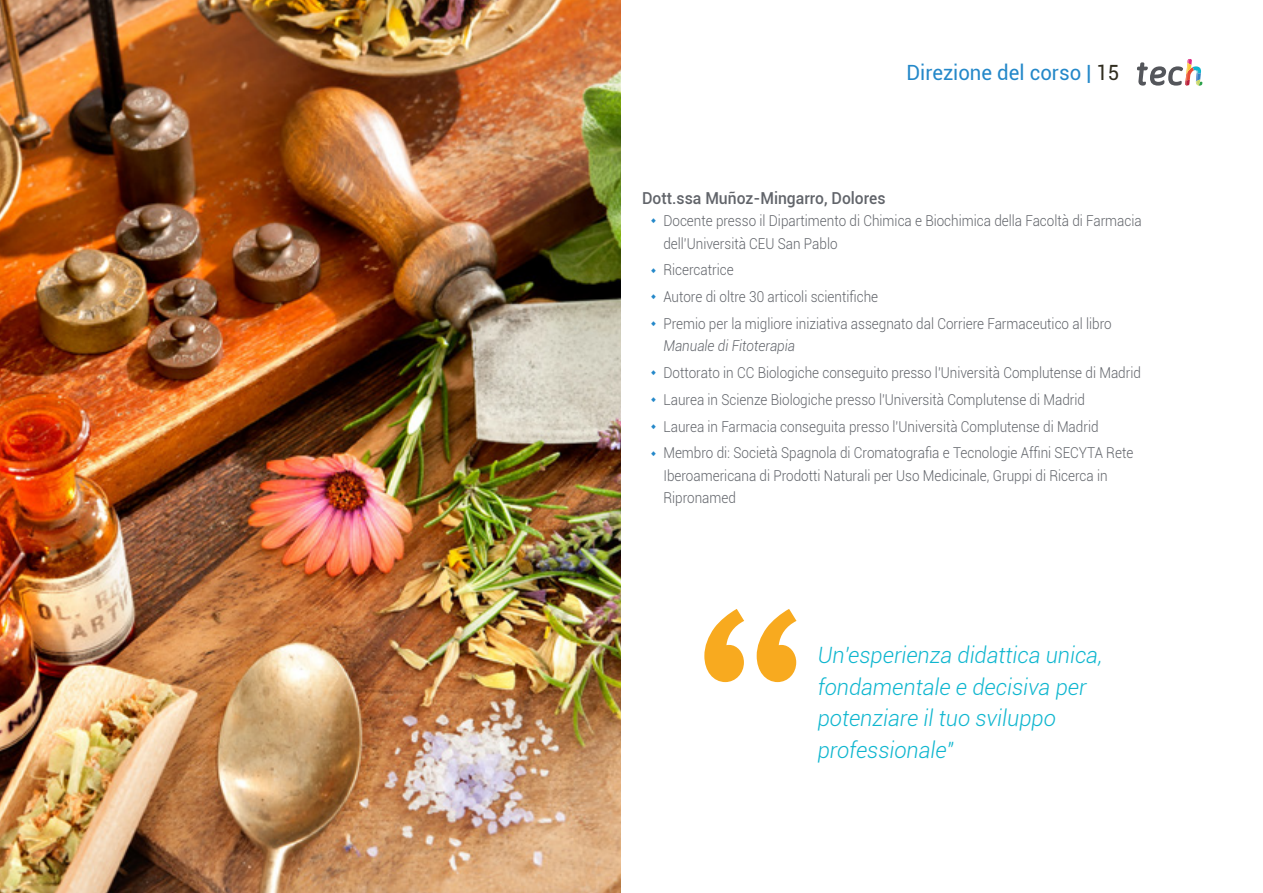
<style>
.page{position:relative;width:1263px;height:893px;background:#fff}
.page>*{position:absolute;margin:0;border:0;box-sizing:border-box;transform-origin:0 0}
.t1{font:italic 300 22.5px/31.5px "Roboto";color:#0fb6cf}
.t2{font:21px "Roboto";color:#2488c9}
.t3{font:500 16.5px "Roboto";color:#61646a;scale:.95 1}
.t4{font:300 15px/26.7px "Roboto";color:#61646a;scale:.9 1}
.t5{font:italic 300 15px "Roboto";color:#61646a;scale:.9 1}
.s1{color:#312e20}
</style>
<div class="page">
<img style="left:0;top:0;width:621px;height:893px">
<svg style="left:704px;top:609px;width:92px;height:73px"></svg>
<svg style="left:1137px;top:59px;width:65px;height:27px"></svg>
<h2 class="t2" style="left:906px;top:57px;width:214px">Direzione del corso | <span class="s1">15</span></h2>
<p class="t3" style="left:642px;top:186px;width:258px">Dott.ssa Muñoz-Mingarro, Dolores</p>
<p class="t4" style="left:663px;top:209px;width:533px;line-height:22.5px">Docente presso il Dipartimento di Chimica e Biochimica della Facoltà di Farmacia dell'Università CEU San Pablo</p>
<p class="t4" style="left:663px;top:256px;width:499px">Ricercatrice<br>Autore di oltre 30 articoli scientifiche<br>Premio per la migliore iniziativa assegnato dal Corriere Farmaceutico al libro</p>
<p class="t5" style="left:663px;top:336px;width:148px">Manuale di Fitoterapia</p>
<p class="t4" style="left:663px;top:359px;width:532px">Dottorato in CC Biologiche conseguito presso l'Università Complutense di Madrid Laurea in Scienze Biologiche presso l'Università Complutense di Madrid<br>Laurea in Farmacia conseguita presso l'Università Complutense di Madrid Membro di: Società Spagnola di Cromatografia e Tecnologie Affini SECYTA Rete</p>
<p class="t4" style="left:663px;top:464px;width:495px;line-height:22.5px">Iberoamericana di Prodotti Naturali per Uso Medicinale, Gruppi di Ricerca in<br>Ripronamed</p>
<h1 class="t1" style="left:818px;top:639px;width:286px">Un'esperienza didattica unica, fondamentale e decisiva per potenziare il tuo sviluppo professionale"</h1>
</div>
